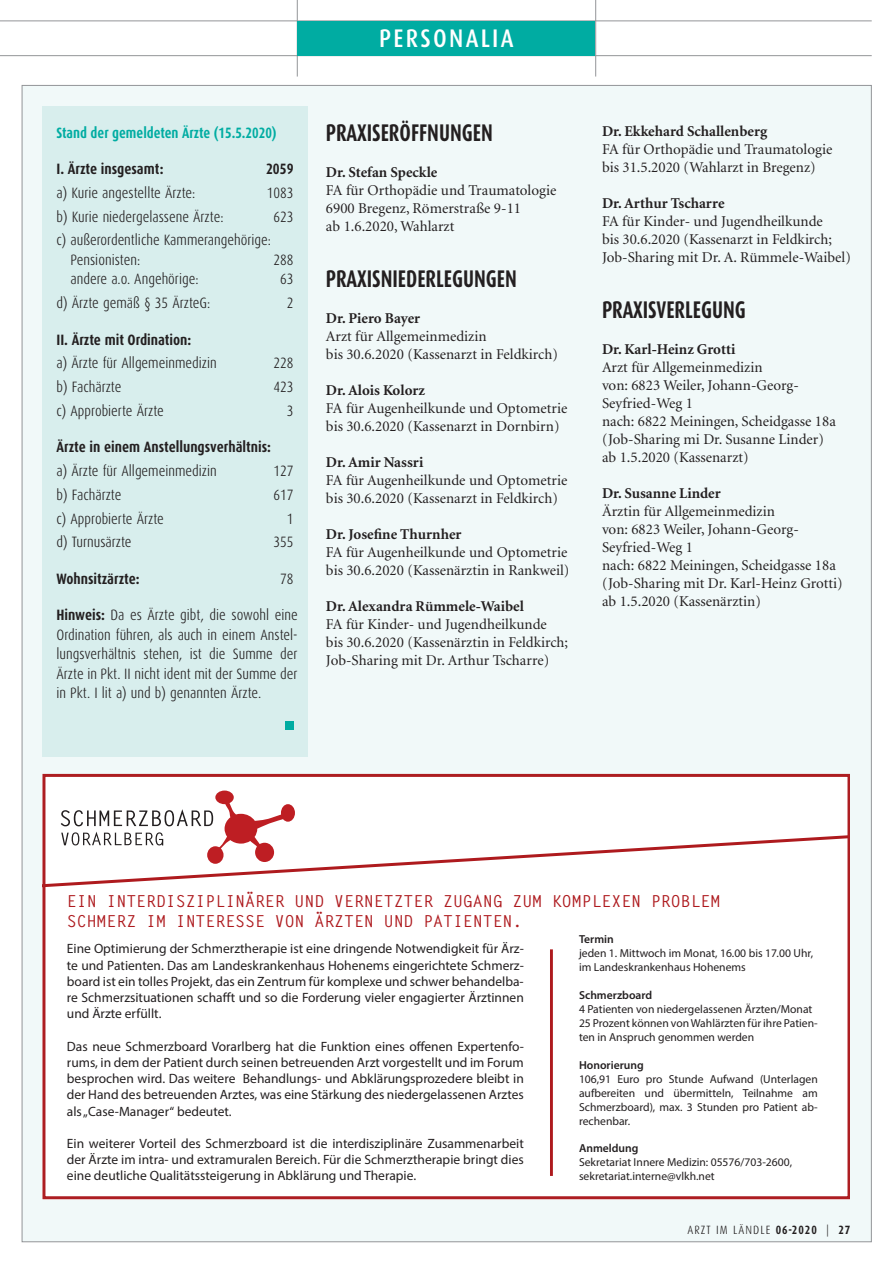
<style>
.page{position:relative;width:893px;height:1263px;background:#fff}
.page>*{position:absolute;margin:0;border:0;box-sizing:border-box;transform-origin:0 0}
.t1{font:500 25.5px "Dax Condensed";color:#fff}
.t2{font:700 24.15px "Dax Condensed";color:#231f20;scale:.87 1}
.t3{font:700 16.5px/19.8px "Letter Gothic Std";color:#ae1a1e}
.t4{font:15px/18px "Minion";color:#231f20}
.t5{font:300 15px/19.5px "Dax Condensed";color:#231f20}
.t6{font:700 15px "Minion";color:#231f20}
.t7{font:700 15px "Dax Condensed";color:#231f20}
.t8{font:700 15px "Dax Condensed";color:#00aca2;scale:.96 1}
.t9{font:13.5px/16.2px "Myriad Pro";color:#231f20;text-align:justify}
.t10{font:300 12px "Dax Condensed";color:#231f20}
.t11{font:700 12px "Dax Condensed";letter-spacing:.09em;color:#231f20}
.t12{font:11.55px/14px "Myriad Pro";color:#231f20}
.t13{font:600 11.55px "Myriad Pro";color:#231f20}
.s1{font-weight:700}
.s2{font-weight:300}
</style>
<div class="page">
<div style="left:22px;top:85px;width:850px;height:1157px;background:#f1f9f9;border:1px solid #939598"></div>
<div style="left:43px;top:106px;width:265px;height:651px;background:#d8eeed"></div>
<div style="left:285px;top:721px;width:9px;height:8px;background:#00aca2"></div>
<hr style="left:0;top:21px;width:872px;height:1px;background:#939598">
<hr style="left:0;top:55px;width:872px;height:1px;background:#939598">
<hr style="left:297px;top:0;width:1px;height:77px;background:#939598">
<hr style="left:595px;top:0;width:1px;height:77px;background:#939598">
<div style="left:298px;top:21px;width:297px;height:34px;background:#00aca2"></div>
<div style="left:43px;top:774px;width:806px;height:425px;background:#fff"></div>
<h1 class="t1" style="left:379px;top:24px;width:134px">PERSONALIA</h1>
<p class="t8" style="left:57px;top:124px;width:231px">Stand der gemeldeten Ärzte (15.5.2020)</p>
<p class="t7" style="left:57px;top:161px;width:109px">I. Ärzte insgesamt:</p>
<p class="t7" style="left:266px;top:161px;width:29px">2059</p>
<p class="t5" style="left:57px;top:183px;width:140px">a) Kurie angestellte Ärzte:</p>
<p class="t5" style="left:267px;top:183px;width:28px">1083</p>
<p class="t5" style="left:57px;top:207px;width:168px">b) Kurie niedergelassene Ärzte:</p>
<p class="t5" style="left:273px;top:207px;width:22px">623</p>
<p class="t5" style="left:71px;top:231px;width:202px;text-indent:-14px">c) außerordentliche Kammerangehörige:<br>Pensionisten:</p>
<p class="t5" style="left:273px;top:250px;width:22px">288</p>
<p class="t5" style="left:71px;top:270px;width:129px">andere a.o. Angehörige:</p>
<p class="t5" style="left:280px;top:270px;width:15px">63</p>
<p class="t5" style="left:57px;top:293px;width:155px">d) Ärzte gemäß § 35 ÄrzteG:</p>
<p class="t5" style="left:287px;top:293px;width:8px">2</p>
<p class="t7" style="left:57px;top:331px;width:136px">II. Ärzte mit Ordination:</p>
<p class="t5" style="left:57px;top:354px;width:162px">a) Ärzte für Allgemeinmedizin</p>
<p class="t5" style="left:273px;top:354px;width:22px">228</p>
<p class="t5" style="left:57px;top:377px;width:66px">b) Fachärzte</p>
<p class="t5" style="left:273px;top:377px;width:22px">423</p>
<p class="t5" style="left:57px;top:401px;width:109px">c) Approbierte Ärzte</p>
<p class="t5" style="left:287px;top:401px;width:8px">3</p>
<p class="t7" style="left:57px;top:439px;width:216px">Ärzte in einem Anstellungsverhältnis:</p>
<p class="t5" style="left:57px;top:461px;width:162px">a) Ärzte für Allgemeinmedizin</p>
<p class="t5" style="left:273px;top:461px;width:22px">127</p>
<p class="t5" style="left:57px;top:485px;width:66px">b) Fachärzte</p>
<p class="t5" style="left:273px;top:485px;width:22px">617</p>
<p class="t5" style="left:57px;top:509px;width:109px">c) Approbierte Ärzte</p>
<p class="t5" style="left:287px;top:509px;width:8px">1</p>
<p class="t5" style="left:57px;top:533px;width:77px">d) Turnusärzte</p>
<p class="t5" style="left:273px;top:533px;width:22px">355</p>
<p class="t7" style="left:57px;top:570px;width:85px">Wohnsitzärzte:</p>
<p class="t5" style="left:280px;top:569px;width:15px">78</p>
<p class="t5" style="left:57px;top:606px;width:243px;text-align:justify"><span class="s1">Hinweis:</span> Da es Ärzte gibt, die sowohl eine Ordination führen, als auch in einem Anstel&shy;lungsverhältnis stehen, ist die Summe der Ärzte in Pkt. II nicht ident mit der Summe der in Pkt. I lit a) und b) genannten Ärzte.</p>
<h2 class="t2" style="left:326px;top:119px;width:193px">PRAXISERÖFFNUNGEN</h2>
<p class="t6" style="left:326px;top:165px;width:113px">Dr. Stefan Speckle</p>
<p class="t4" style="left:326px;top:182px;width:232px">FA für Orthopädie und Traumatologie<br>6900 Bregenz, Römerstraße 9-11<br>ab 1.6.2020, Wahlarzt</p>
<h2 class="t2" style="left:326px;top:265px;width:221px">PRAXISNIEDERLEGUNGEN</h2>
<p class="t6" style="left:326px;top:310px;width:96px">Dr. Piero Bayer</p>
<p class="t4" style="left:326px;top:327px;width:233px">Arzt für Allgemeinmedizin<br>bis 30.6.2020 (Kassenarzt in Feldkirch)</p>
<p class="t6" style="left:326px;top:382px;width:101px">Dr. Alois Kolorz</p>
<p class="t4" style="left:326px;top:399px;width:243px">FA für Augenheilkunde und Optometrie bis 30.6.2020 (Kassenarzt in Dornbirn)</p>
<p class="t6" style="left:326px;top:454px;width:99px">Dr. Amir Nassri</p>
<p class="t4" style="left:326px;top:471px;width:243px">FA für Augenheilkunde und Optometrie bis 30.6.2020 (Kassenarzt in Feldkirch)</p>
<p class="t6" style="left:326px;top:526px;width:137px">Dr. Josefine Thurnher</p>
<p class="t4" style="left:326px;top:543px;width:245px">FA für Augenheilkunde und Optometrie bis 30.6.2020 (Kassenärztin in Rankweil)</p>
<p class="t6" style="left:326px;top:598px;width:199px">Dr. Alexandra Rümmele-Waibel</p>
<p class="t4" style="left:326px;top:615px;width:244px">FA für Kinder- und Jugendheilkunde<br>bis 30.6.2020 (Kassenärztin in Feldkirch;<br>Job-Sharing mit Dr. Arthur Tscharre)</p>
<p class="t6" style="left:602px;top:124px;width:167px">Dr. Ekkehard Schallenberg</p>
<p class="t4" style="left:602px;top:141px;width:232px">FA für Orthopädie und Traumatologie bis 31.5.2020 (Wahlarzt in Bregenz)</p>
<p class="t6" style="left:602px;top:196px;width:124px">Dr. Arthur Tscharre</p>
<p class="t4" style="left:602px;top:213px;width:250px">FA für Kinder- und Jugendheilkunde<br>bis 30.6.2020 (Kassenarzt in Feldkirch;<br>Job-Sharing mit Dr. A. Rümmele-Waibel)</p>
<h2 class="t2" style="left:602px;top:296px;width:167px">PRAXISVERLEGUNG</h2>
<p class="t6" style="left:602px;top:341px;width:135px">Dr. Karl-Heinz Grotti</p>
<p class="t4" style="left:602px;top:358px;width:235px">Arzt für Allgemeinmedizin<br>von: 6823 Weiler, Johann-Georg-<br>Seyfried-Weg 1<br>nach: 6822 Meiningen, Scheidgasse 18a (Job-Sharing mi Dr. Susanne Linder) ab 1.5.2020 (Kassenarzt)</p>
<p class="t6" style="left:602px;top:485px;width:120px">Dr. Susanne Linder</p>
<p class="t4" style="left:602px;top:502px;width:242px">Ärztin für Allgemeinmedizin<br>von: 6823 Weiler, Johann-Georg-<br>Seyfried-Weg 1<br>nach: 6822 Meiningen, Scheidgasse 18a (Job-Sharing mit Dr. Karl-Heinz Grotti) ab 1.5.2020 (Kassenärztin)</p>
<p class="t3" style="left:67px;top:891px;width:655px">EIN INTERDISZIPLINÄRER UND VERNETZTER ZUGANG ZUM KOMPLEXEN PROBLEM<br>SCHMERZ IM INTERESSE VON ÄRZTEN UND PATIENTEN.</p>
<p class="t9" style="left:67px;top:941px;width:458px">Eine Optimierung der Schmerztherapie ist eine dringende Notwendigkeit für Ärz&shy;te und Patienten. Das am Landeskrankenhaus Hohenems eingerichtete Schmerz&shy;board ist ein tolles Projekt, das ein Zentrum für komplexe und schwer behandelba&shy;re Schmerzsituationen schafft und so die Forderung vieler engagierter Ärztinnen und Ärzte erfüllt.</p>
<p class="t9" style="left:67px;top:1038px;width:458px">Das neue Schmerzboard Vorarlberg hat die Funktion eines offenen Expertenfo&shy;rums, in dem der Patient durch seinen betreuenden Arzt vorgestellt und im Forum besprochen wird. Das weitere Behandlungs- und Abklärungsprozedere bleibt in der Hand des betreuenden Arztes, was eine Stärkung des niedergelassenen Arztes als „Case-Manager“ bedeutet.</p>
<p class="t9" style="left:67px;top:1135px;width:458px">Ein weiterer Vorteil des Schmerzboard ist die interdisziplinäre Zusammenarbeit der Ärzte im intra- und extramuralen Bereich. Für die Schmerztherapie bringt dies eine deutliche Qualitätssteigerung in Abklärung und Therapie.</p>
<p class="t13" style="left:579px;top:932px;width:36px">Termin</p>
<p class="t12" style="left:579px;top:946px;width:236px">jeden 1. Mittwoch im Monat, 16.00 bis 17.00 Uhr, im Landeskrankenhaus Hohenems</p>
<p class="t13" style="left:579px;top:988px;width:75px">Schmerzboard</p>
<p class="t12" style="left:579px;top:1002px;width:240px">4 Patienten von niedergelassenen Ärzten/Monat<br>25 Prozent können von Wahlärzten für ihre Patien&shy;ten in Anspruch genommen werden</p>
<p class="t13" style="left:579px;top:1057px;width:66px">Honorierung</p>
<p class="t12" style="left:579px;top:1072px;width:240px;text-align:justify">106,91 Euro pro Stunde Aufwand (Unterlagen aufbereiten und übermitteln, Teilnahme am Schmerzboard), max. 3 Stunden pro Patient ab&shy;rechenbar.</p>
<p class="t13" style="left:579px;top:1141px;width:61px">Anmeldung</p>
<p class="t12" style="left:579px;top:1155px;width:215px">Sekretariat Innere Medizin: 05576/703-2600, sekretariat.interne@vlkh.net</p>
<p class="t10" style="left:687px;top:1223px;width:59px">Arzt im Ländle</p>
<p class="t11" style="left:776px;top:1223px;width:76px">06-2020 <span class="s2">|</span> 27</p>
</div>
